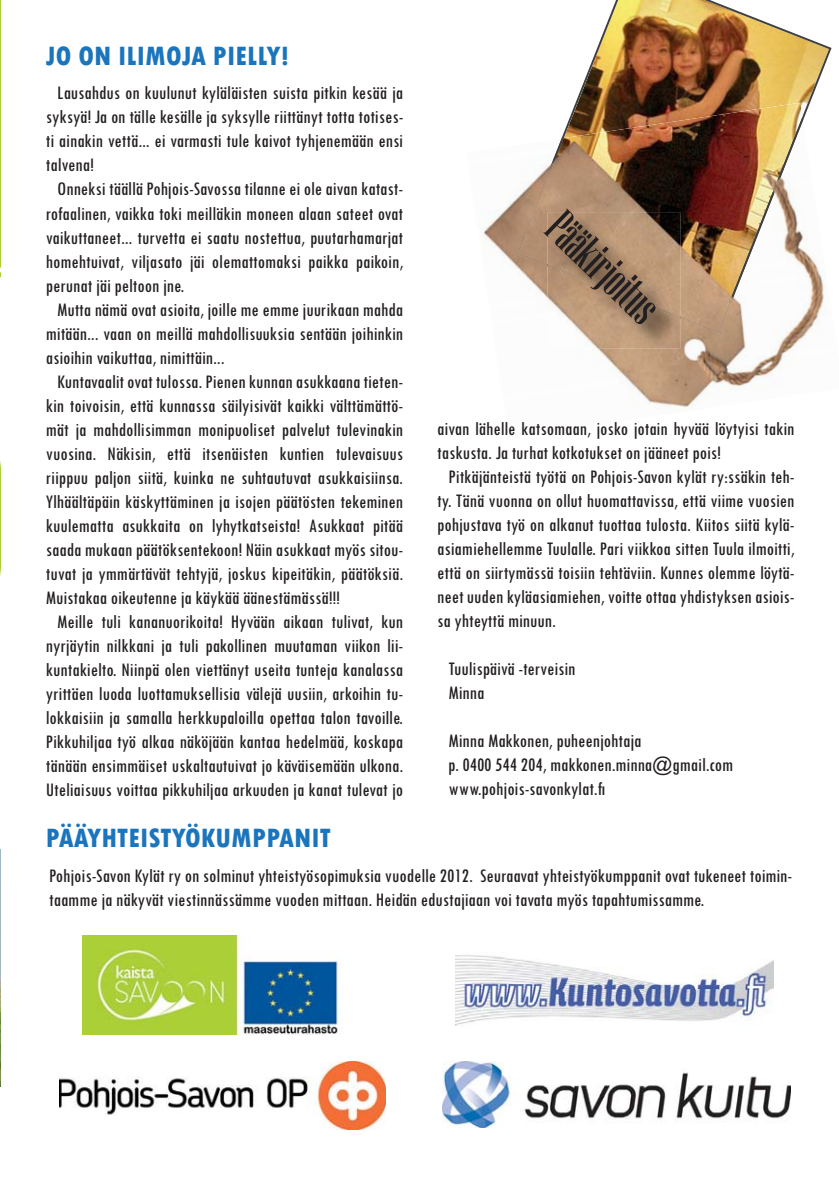
<style>
.page{position:relative;width:839px;height:1191px;background:#fff}
.page>*{position:absolute;margin:0;border:0;box-sizing:border-box;transform-origin:0 0}
.t1{font:48px "Niagara Solid";color:#231f20}
.t2{font:800 condensed 28px "Tw Cen";color:#1b75bc}
.t3{font:condensed 20px/24px "Tw Cen";color:#231f20}
</style>
<div class="page">
<img style="left:575px;top:0;width:256px;height:120px">
<img style="left:482px;top:120px;width:343px;height:290px">
<img style="left:570px;top:103px;width:232px;height:13px">
<img style="left:516px;top:116px;width:287px;height:218px">
<img style="left:547px;top:318px;width:133px;height:31px">
<img style="left:547px;top:213px;width:133px;height:51px">
<img style="left:547px;top:264px;width:133px;height:54px">
<img style="left:83px;top:935px;width:255px;height:99px">
<img style="left:455px;top:955px;width:318px;height:71px">
<img style="left:59px;top:1061px;width:327px;height:67px">
<img style="left:442px;top:1061px;width:348px;height:65px">
<svg style="left:0;top:0;width:1px;height:1087px"></svg>
<img style="left:0;top:849px;width:1px;height:237px">
<h2 class="t2" style="left:46px;top:38px;width:245px">JO ON ILIMOJA PIELLY!</h2>
<p class="t3" style="left:57px;top:83px;width:347px">Lausahdus on kuulunut kyläläisten suista pitkin kesää ja</p>
<p class="t3" style="left:46px;top:107px;width:359px">syksyä! Ja on tälle kesälle ja syksylle riittänyt totta totises-</p>
<p class="t3" style="left:46px;top:131px;width:359px">ti ainakin vettä... ei varmasti tule kaivot tyhjenemään ensi</p>
<p class="t3" style="left:46px;top:155px;width:50px">talvena!</p>
<p class="t3" style="left:57px;top:179px;width:347px">Onneksi täällä Pohjois-Savossa tilanne ei ole aivan katast-</p>
<p class="t3" style="left:46px;top:203px;width:359px">rofaalinen, vaikka toki meilläkin moneen alaan sateet ovat</p>
<p class="t3" style="left:46px;top:227px;width:359px">vaikuttaneet... turvetta ei saatu nostettua, puutarhamarjat</p>
<p class="t3" style="left:46px;top:251px;width:359px">homehtuivat, viljasato jäi olemattomaksi paikka paikoin,</p>
<p class="t3" style="left:46px;top:275px;width:140px">perunat jäi peltoon jne.</p>
<p class="t3" style="left:57px;top:299px;width:347px">Mutta nämä ovat asioita, joille me emme juurikaan mahda</p>
<p class="t3" style="left:46px;top:323px;width:359px">mitään... vaan on meillä mahdollisuuksia sentään joihinkin</p>
<p class="t3" style="left:46px;top:347px;width:180px">asioihin vaikuttaa, nimittäin...</p>
<p class="t3" style="left:57px;top:371px;width:347px">Kuntavaalit ovat tulossa. Pienen kunnan asukkaana tieten-</p>
<p class="t3" style="left:46px;top:395px;width:359px">kin toivoisin, että kunnassa säilyisivät kaikki välttämättö-</p>
<p class="t3" style="left:46px;top:419px;width:359px">mät ja mahdollisimman monipuoliset palvelut tulevinakin</p>
<p class="t3" style="left:46px;top:443px;width:359px">vuosina. Näkisin, että itsenäisten kuntien tulevaisuus</p>
<p class="t3" style="left:46px;top:467px;width:359px">riippuu paljon siitä, kuinka ne suhtautuvat asukkaisiinsa.</p>
<p class="t3" style="left:46px;top:491px;width:359px">Ylhäältäpäin käskyttäminen ja isojen päätösten tekeminen</p>
<p class="t3" style="left:46px;top:515px;width:359px">kuulematta asukkaita on lyhytkatseista! Asukkaat pitää</p>
<p class="t3" style="left:46px;top:539px;width:359px">saada mukaan päätöksentekoon! Näin asukkaat myös sitou-</p>
<p class="t3" style="left:46px;top:563px;width:359px">tuvat ja ymmärtävät tehtyjä, joskus kipeitäkin, päätöksiä.</p>
<p class="t3" style="left:46px;top:587px;width:295px">Muistakaa oikeutenne ja käykää äänestämässä!!!</p>
<p class="t3" style="left:57px;top:611px;width:347px">Meille tuli kananuorikoita! Hyvään aikaan tulivat, kun</p>
<p class="t3" style="left:46px;top:635px;width:359px">nyrjäytin nilkkani ja tuli pakollinen muutaman viikon lii-</p>
<p class="t3" style="left:46px;top:659px;width:359px">kuntakielto. Niinpä olen viettänyt useita tunteja kanalassa</p>
<p class="t3" style="left:46px;top:683px;width:359px">yrittäen luoda luottamuksellisia välejä uusiin, arkoihin tu-</p>
<p class="t3" style="left:46px;top:707px;width:359px">lokkaisiin ja samalla herkkupaloilla opettaa talon tavoille.</p>
<p class="t3" style="left:46px;top:731px;width:358px">Pikkuhiljaa työ alkaa näköjään kantaa hedelmää, koskapa</p>
<p class="t3" style="left:46px;top:755px;width:359px">tänään ensimmäiset uskaltautuivat jo käväisemään ulkona.</p>
<p class="t3" style="left:46px;top:779px;width:358px">Uteliaisuus voittaa pikkuhiljaa arkuuden ja kanat tulevat jo</p>
<h1 class="t1" style="left:574px;top:200px;width:137px;rotate:44deg">Pääkirjoitus</h1>
<p class="t3" style="left:437px;top:418px;width:359px">aivan lähelle katsomaan, josko jotain hyvää löytyisi takin</p>
<p class="t3" style="left:437px;top:442px;width:285px">taskusta. Ja turhat kotkotukset on jääneet pois!</p>
<p class="t3" style="left:448px;top:466px;width:347px">Pitkäjänteistä työtä on Pohjois-Savon kylät ry:ssäkin teh-</p>
<p class="t3" style="left:437px;top:490px;width:359px">ty. Tänä vuonna on ollut huomattavissa, että viime vuosien</p>
<p class="t3" style="left:437px;top:514px;width:359px">pohjustava työ on alkanut tuottaa tulosta. Kiitos siitä kylä-</p>
<p class="t3" style="left:437px;top:538px;width:359px">asiamiehellemme Tuulalle. Pari viikkoa sitten Tuula ilmoitti,</p>
<p class="t3" style="left:437px;top:562px;width:359px">että on siirtymässä toisiin tehtäviin. Kunnes olemme löytä-</p>
<p class="t3" style="left:437px;top:586px;width:359px">neet uuden kyläasiamiehen, voitte ottaa yhdistyksen asiois-</p>
<p class="t3" style="left:437px;top:610px;width:120px">sa yhteyttä minuun.</p>
<p class="t3" style="left:448px;top:658px;width:128px">Tuulispäivä -terveisin<br>Minna</p>
<p class="t3" style="left:448px;top:730px;width:286px">Minna Makkonen, puheenjohtaja<br>p. 0400 544 204, makkonen.minna@gmail.com www.pohjois-savonkylat.-</p>
<h2 class="t2" style="left:46px;top:821px;width:286px">PÄÄYHTEISTYÖKUMPPANIT</h2>
<p class="t3" style="left:49px;top:865px;width:744px">Pohjois-Savon Kylät ry on solminut yhteistyösopimuksia vuodelle 2012. Seuraavat yhteistyökumppanit ovat tukeneet toimin&shy;taamme ja näkyvät viestinnässämme vuoden mittaan. Heidän edustajiaan voi tavata myös tapahtumissamme.</p>
</div>
